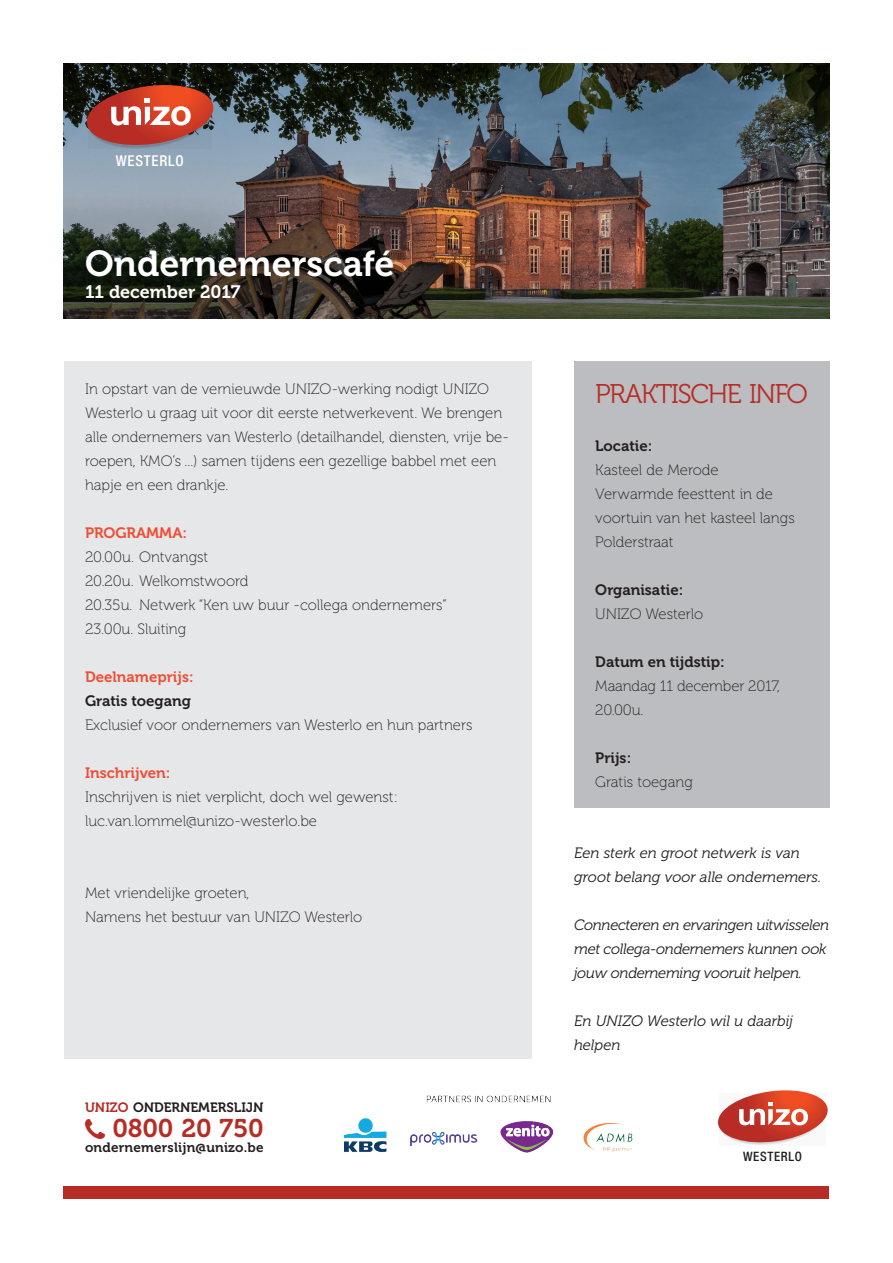
<style>
.page{position:relative;width:893px;height:1263px;background:#fff}
.page>*{position:absolute;margin:0;border:0;box-sizing:border-box;transform-origin:0 0}
.t1{font:36px "Museo 700";color:#fff}
.t2{font:27px "Museo 300";letter-spacing:-.05em;color:#b72c25}
.t3{font:25.5px "Museo 700";letter-spacing:-.005em;color:#b72c25}
.t4{font:18px "Museo 700";color:#fff}
.t5{font:15px/24px "Museo 100";color:#231f20}
.t6{font:italic 15px/24px "Museo 300";letter-spacing:-.02em;color:#231f20}
.t7{font:italic 15px/24px "Museo 300";color:#231f20}
.t8{font:15px "Museo 700";color:#231f20}
.t9{font:15px "Museo 700";color:#ef4d35}
.t10{font:500 condensed 14.85px "Helvetica Neue LT Pro";letter-spacing:.05em;color:#fff}
.t11{font:13.5px "Museo 700";letter-spacing:.005em;color:#231f20}
.t12{font:500 condensed 12.9px "Helvetica Neue LT Pro";letter-spacing:.05em;color:#231f20}
.s1{color:#b72c25}
</style>
<div class="page">
<img style="left:64px;top:64px;width:765px;height:255px">
<svg style="left:85px;top:85px;width:130px;height:63px;background:#ae5b52"></svg>
<div style="left:574px;top:361px;width:255px;height:447px;background:#bcbdc0"></div>
<div style="left:64px;top:1186px;width:765px;height:13px;background:#b72c25"></div>
<svg style="left:718px;top:1090px;width:110px;height:55px"></svg>
<img style="left:344px;top:1095px;width:288px;height:57px">
<div style="left:64px;top:361px;width:467px;height:698px;background:#e6e7e9"></div>
<p class="t10" style="left:116px;top:152px;width:69px">WESTERLO</p>
<p class="t1" style="left:85px;top:244px;width:311px">Ondernemerscafé</p>
<p class="t4" style="left:85px;top:281px;width:157px">11 december 2017</p>
<p class="t5" style="left:85px;top:377px;width:425px">In opstart van de vernieuwde UNIZO-werking nodigt UNIZO Westerlo u graag uit voor dit eerste netwerkevent. We brengen alle ondernemers van Westerlo (detailhandel, diensten, vrije be&shy;roepen, KMO’s ...) samen tijdens een gezellige babbel met een hapje en een drankje.</p>
<p class="t9" style="left:85px;top:524px;width:103px">PROGRAMMA:</p>
<p class="t5" style="left:85px;top:545px;width:125px">20.00u. Ontvangst</p>
<p class="t5" style="left:85px;top:569px;width:165px">20.20u. Welkomstwoord</p>
<p class="t5" style="left:85px;top:593px;width:363px">20.35u. Netwerk “Ken uw buur -collega ondernemers”</p>
<p class="t5" style="left:85px;top:617px;width:103px">23.00u. Sluiting</p>
<p class="t9" style="left:85px;top:668px;width:110px">Deelnameprijs:</p>
<p class="t8" style="left:85px;top:692px;width:107px">Gratis toegang</p>
<p class="t5" style="left:85px;top:713px;width:389px">Exclusief voor ondernemers van Westerlo en hun partners</p>
<p class="t9" style="left:85px;top:764px;width:87px">Inschrijven:</p>
<p class="t5" style="left:85px;top:785px;width:314px">Inschrijven is niet verplicht, doch wel gewenst: luc.van.lommel@unizo-westerlo.be</p>
<p class="t5" style="left:85px;top:881px;width:166px">Met vriendelijke groeten,</p>
<p class="t5" style="left:85px;top:905px;width:279px">Namens het bestuur van UNIZO Westerlo</p>
<p class="t11" style="left:85px;top:1099px;width:180px"><span class="s1">UNIZO</span> ONDERNEMERSLIJN</p>
<p class="t3" style="left:112px;top:1114px;width:153px">0800 20 750</p>
<p class="t11" style="left:85px;top:1140px;width:180px">ondernemerslijn@unizo.be</p>
<p class="t2" style="left:595px;top:379px;width:214px">PRAKTISCHE INFO</p>
<p class="t8" style="left:595px;top:437px;width:59px">Locatie:</p>
<p class="t5" style="left:595px;top:458px;width:125px">Kasteel de Merode</p>
<p class="t5" style="left:595px;top:482px;width:201px">Verwarmde feesttent in de voortuin van het kasteel langs<br>Polderstraat</p>
<p class="t8" style="left:595px;top:581px;width:90px">Organisatie:</p>
<p class="t5" style="left:595px;top:602px;width:109px">UNIZO Westerlo</p>
<p class="t8" style="left:595px;top:653px;width:131px">Datum en tijdstip:</p>
<p class="t5" style="left:595px;top:674px;width:186px">Maandag 11 december 2017,<br>20.00u.</p>
<p class="t8" style="left:595px;top:749px;width:37px">Prijs:</p>
<p class="t5" style="left:595px;top:770px;width:99px">Gratis toegang</p>
<p class="t7" style="left:574px;top:841px;width:249px">Een sterk en groot netwerk is van groot belang voor alle ondernemers.</p>
<p class="t6" style="left:574px;top:913px;width:257px">Connecteren en ervaringen uitwisselen met collega-ondernemers kunnen ook jouw onderneming vooruit helpen.</p>
<p class="t7" style="left:574px;top:1009px;width:220px">En UNIZO Westerlo wil u daarbij helpen</p>
<p class="t12" style="left:743px;top:1148px;width:60px">WESTERLO</p>
</div>
